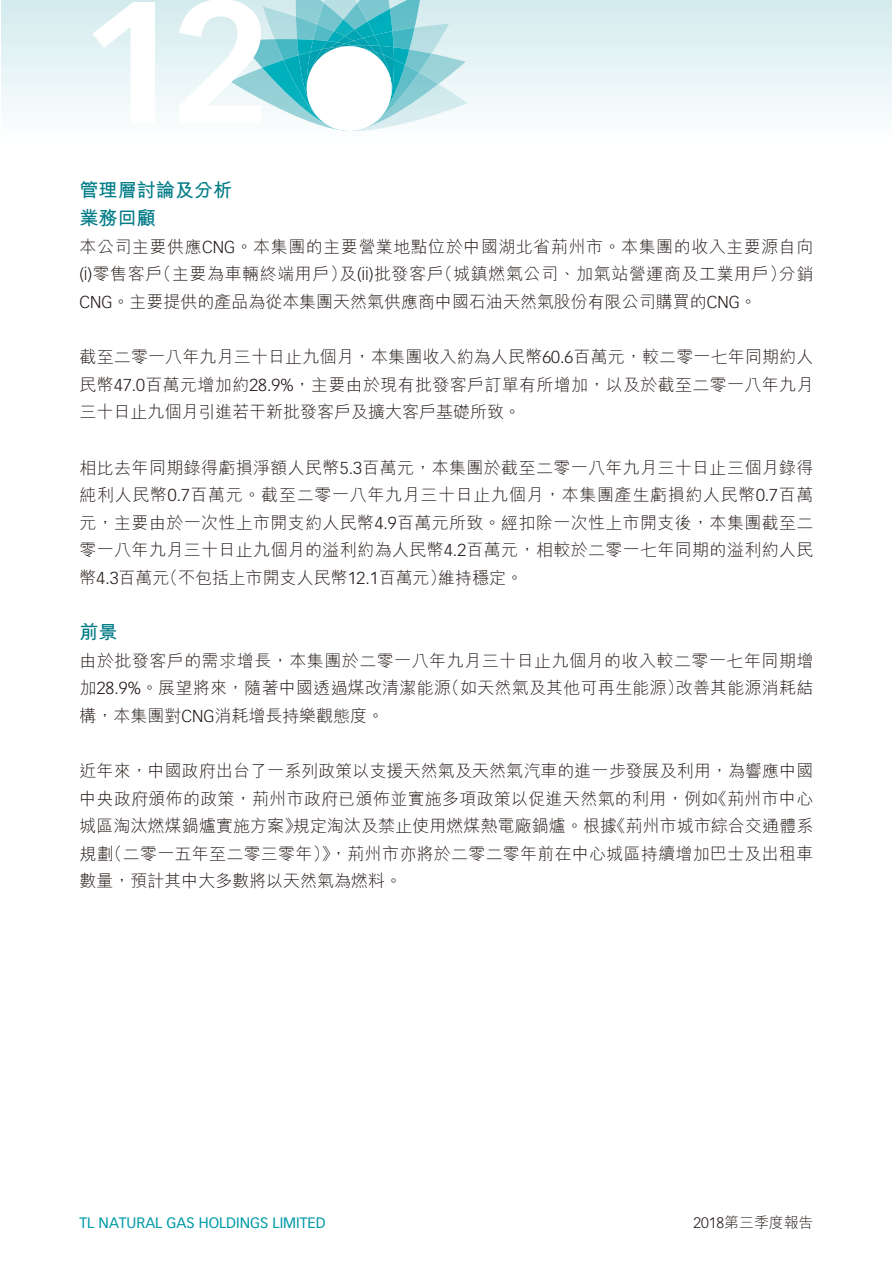
<style>
.page{position:relative;width:893px;height:1263px;background:#fff}
.page>*{position:absolute;margin:0;border:0;box-sizing:border-box;transform-origin:0 0}
.t1{font:700 169.8px "Vectora LT Std";color:#fff}
.t2{font:19.05px/27.6px "M Hei HK Bold E Ten B5 H";color:#007c87}
.t3{font:16.95px/27.6px "M Hei HK Light E Ten B5 H";letter-spacing:.015em;color:#231916;text-align:justify}
.t4{font:14.85px "Vectora LT Std";color:#009aa8}
.t5{font:14.85px "M Hei HK Light E Ten B5 H";color:#231916}
.s1{font-family:"Vectora LT Std";font-weight:300}
</style>
<div class="page">
<svg style="left:1px;top:0;width:890px;height:112px"></svg>
<svg style="left:230px;top:0;width:238px;height:131px"></svg>
<h1 class="t1" style="left:80px;top:-18px;width:194px">12</h1>
<p class="t2" style="left:80px;top:179px;width:154px">管理層討論及分析業務回顧</p>
<p class="t3" style="left:80px;top:235px;width:735px">本公司主要供應<span class="s1">CNG</span>。本集團的主要營業地點位於中國湖北省荊州市。本集團的收入主要源自向<span class="s1">(i)</span>零售客戶（主要為車輛終端用戶）及<span class="s1">(ii)</span>批發客戶（城鎮燃氣公司、加氣站營運商及工業用戶）分銷<span class="s1">CNG</span>。主要提供的產品為從本集團天然氣供應商中國石油天然氣股份有限公司購買的<span class="s1">CNG</span>。</p>
<p class="t3" style="left:80px;top:345px;width:735px">截至二零一八年九月三十日止九個月，本集團收入約為人民幣<span class="s1">60.6</span>百萬元，較二零一七年同期約人民幣<span class="s1">47.0</span>百萬元增加約<span class="s1">28.9%</span>，主要由於現有批發客戶訂單有所增加，以及於截至二零一八年九月三十日止九個月引進若干新批發客戶及擴大客戶基礎所致。</p>
<p class="t3" style="left:80px;top:456px;width:735px">相比去年同期錄得虧損淨額人民幣<span class="s1">5.3</span>百萬元，本集團於截至二零一八年九月三十日止三個月錄得純利人民幣<span class="s1">0.7</span>百萬元。截至二零一八年九月三十日止九個月，本集團產生虧損約人民幣<span class="s1">0.7</span>百萬元，主要由於一次性上市開支約人民幣<span class="s1">4.9</span>百萬元所致。經扣除一次性上市開支後，本集團截至二零一八年九月三十日止九個月的溢利約為人民幣<span class="s1">4.2</span>百萬元，相較於二零一七年同期的溢利約人民幣<span class="s1">4.3</span>百萬元（不包括上市開支人民幣<span class="s1">12.1</span>百萬元）維持穩定。</p>
<p class="t2" style="left:80px;top:620px;width:40px">前景</p>
<p class="t3" style="left:80px;top:649px;width:735px">由於批發客戶的需求增長，本集團於二零一八年九月三十日止九個月的收入較二零一七年同期增加<span class="s1">28.9%</span>。展望將來，隨著中國透過煤改清潔能源（如天然氣及其他可再生能源）改善其能源消耗結構，本集團對<span class="s1">CNG</span>消耗增長持樂觀態度。</p>
<p class="t3" style="left:80px;top:759px;width:735px">近年來，中國政府出台了一系列政策以支援天然氣及天然氣汽車的進一步發展及利用，為響應中國中央政府頒佈的政策，荊州市政府已頒佈並實施多項政策以促進天然氣的利用，例如《荊州市中心城區淘汰燃煤鍋爐實施方案》規定淘汰及禁止使用燃煤熱電廠鍋爐。根據《荊州市城市綜合交通體系規劃（二零一五年至二零三零年）》，荊州市亦將於二零二零年前在中心城區持續增加巴士及出租車數量，預計其中大多數將以天然氣為燃料。</p>
<p class="t4" style="left:80px;top:1216px;width:248px">TL NATURAL GAS HOLDINGS LIMITED</p>
<p class="t5" style="left:693px;top:1217px;width:121px"><span class="s1">2018</span>第三季度報告</p>
</div>
